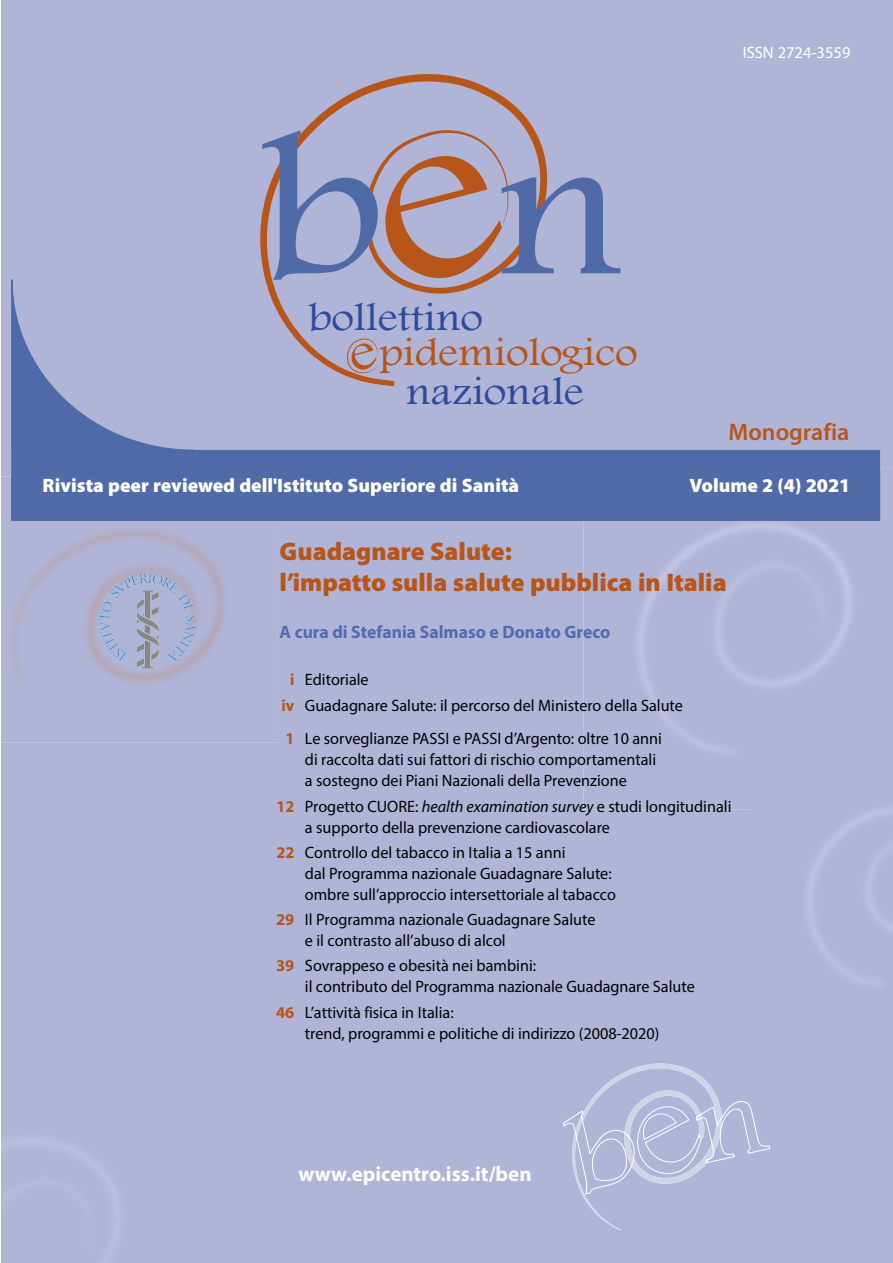
<style>
.page{position:relative;width:893px;height:1263px;background:#fff}
.page>*{position:absolute;margin:0;border:0;box-sizing:border-box;transform-origin:0 0}
.t1{font:207.6px "Footlight MT Light";color:#506aa8;scale:1.13 1}
.t2{font:39.75px "Footlight MT Light";color:#314b9b;scale:1.13 1}
.t3{font:39.75px "Footlight MT Light";color:#b85518;scale:1.13 1}
.t4{font:900 25.5px/30.6px "Myriad Pro";color:#b85518}
.t5{font:600 24px "Myriad Pro";color:#b85518}
.t6{font:700 21px "Myriad Pro";color:#fff}
.t7{font:900 19.5px "Myriad Pro";color:#fff}
.t8{font:700 18px "Myriad Pro";color:#536ab1}
.t9{font:16.5px/21px "Myriad Pro";color:#000}
.t10{font:16.5px "Myriad Pro";color:#fff}
.s1{font-weight:700;color:#b85518}
.s2{font-style:italic}
</style>
<div class="page">
<div style="left:1px;top:0;width:892px;height:1263px;background:#b0b5d7"></div>
<div style="left:11px;top:450px;width:869px;height:71px;background:#506aa8"></div>
<svg style="left:11px;top:280px;width:183px;height:171px;background:#9aa3cc"></svg>
<svg style="left:259px;top:73px;width:288px;height:313px;background:#b0adc7"></svg>
<div style="left:1px;top:1082px;width:175px;height:181px;background:#b0b5d7"></div>
<div style="left:583px;top:468px;width:310px;height:341px;background:#b0b5d7"></div>
<div style="left:583px;top:468px;width:297px;height:53px;background:#506ba8"></div>
<div style="left:751px;top:752px;width:142px;height:288px;background:#b0b5d7"></div>
<img style="left:1px;top:476px;width:277px;height:266px">
<div style="left:11px;top:476px;width:267px;height:45px;background:#506ba8"></div>
<img style="left:142px;top:667px;width:11px;height:2px">
<svg style="left:99px;top:573px;width:97px;height:94px;background:#a8aecc"></svg>
<svg style="left:347px;top:338px;width:33px;height:36px"></svg>
<svg style="left:370px;top:144px;width:140px;height:145px;background:#b0afcb"></svg>
<svg style="left:562px;top:1063px;width:208px;height:168px;background:#b2b7d8"></svg>
<h1 class="t1" style="left:262px;top:84px;width:323px">b n</h1>
<h2 class="t2" style="left:309px;top:294px;width:156px">bollettino</h2>
<h2 class="t3" style="left:379px;top:328px;width:230px">pidemiologico</h2>
<h2 class="t2" style="left:406px;top:367px;width:159px">nazionale</h2>
<p class="t10" style="left:743px;top:42px;width:109px">ISSN 2724-3559</p>
<h3 class="t5" style="left:728px;top:417px;width:122px">Monografia</h3>
<p class="t7" style="left:43px;top:474px;width:478px">Rivista peer reviewed dell'Istituto Superiore di Sanità</p>
<p class="t7" style="left:689px;top:474px;width:163px">Volume 2 (4) 2021</p>
<h3 class="t4" style="left:280px;top:537px;width:449px">Guadagnare Salute:<br>l’impatto sulla salute pubblica in Italia</h3>
<p class="t8" style="left:280px;top:620px;width:332px">A cura di Stefania Salmaso e Donato Greco</p>
<p class="t9" style="left:281px;top:667px;width:403px;line-height:25.2px;text-indent:9px"><span class="s1">i</span> Editoriale<br><span class="s1">iv</span> Guadagnare Salute: il percorso del Ministero della Salute</p>
<p class="t9" style="left:305px;top:728px;width:358px;text-indent:-19px"><span class="s1">1</span> Le sorveglianze PASSI e PASSI d’Argento: oltre 10 anni di raccolta dati sui fattori di rischio comportamentali a sostegno dei Piani Nazionali della Prevenzione</p>
<p class="t9" style="left:305px;top:795px;width:428px;text-indent:-28px"><span class="s1">12</span> Progetto CUORE: <span class="s2">health examination survey</span> e studi longitudinali a supporto della prevenzione cardiovascolare</p>
<p class="t9" style="left:305px;top:841px;width:312px;text-indent:-28px"><span class="s1">22</span> Controllo del tabacco in Italia a 15 anni<br>dal Programma nazionale Guadagnare Salute: ombre sull’approccio intersettoriale al tabacco</p>
<p class="t9" style="left:305px;top:909px;width:292px;text-indent:-29px"><span class="s1">29</span> Il Programma nazionale Guadagnare Salute e il contrasto all’abuso di alcol</p>
<p class="t9" style="left:305px;top:955px;width:391px;text-indent:-29px"><span class="s1">39</span> Sovrappeso e obesità nei bambini:<br>il contributo del Programma nazionale Guadagnare Salute</p>
<p class="t9" style="left:305px;top:1001px;width:356px;text-indent:-29px"><span class="s1">46</span> L’attività fisica in Italia:<br>trend, programmi e politiche di indirizzo (2008-2020)</p>
<p class="t6" style="left:299px;top:1160px;width:235px">www.epicentro.iss.it/ben</p>
</div>
